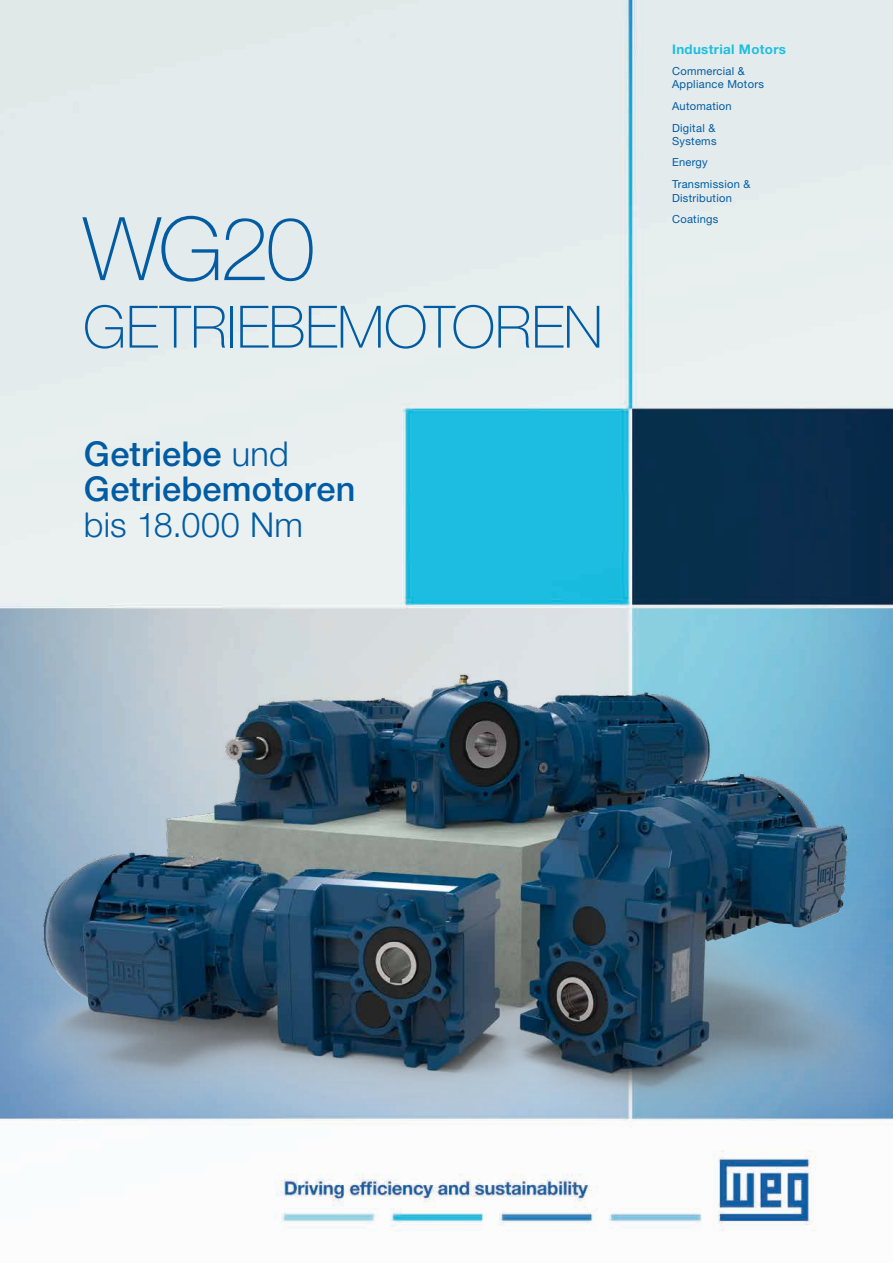
<style>
.page{position:relative;width:893px;height:1263px;background:#fff}
.page>*{position:absolute;margin:0;border:0;box-sizing:border-box;transform-origin:0 0}
.t1{font:100 88.05px "Helvetica Neue LT Pro";color:#015ca3}
.t2{font:100 58.5px "Helvetica Neue LT Pro";letter-spacing:-.005em;color:#015ca3}
.t3{font:500 34.2px/35.4px "Helvetica Neue LT Pro";letter-spacing:.005em;color:#015ca3}
.t4{font:300 34.2px "Helvetica Neue LT Pro";letter-spacing:.005em;color:#015ca3}
.t5{font:700 13.35px "Helvetica Neue LT Pro";letter-spacing:.025em;color:#1cbfdf}
.t6{font:11.1px/21.3px "Helvetica Neue LT Pro";letter-spacing:.025em;color:#015ca3}
.s1{font-weight:300}
</style>
<div class="page">
<img style="left:0;top:0;width:893px;height:1231px">
<img style="left:0;top:612px;width:893px;height:506px">
<h1 class="t1" style="left:83px;top:197px;width:234px">WG20</h1>
<h2 class="t2" style="left:83px;top:292px;width:522px">GETRIEBEMOTOREN</h2>
<h3 class="t3" style="left:84px;top:435px;width:273px">Getriebe <span class="s1">und<br></span>Getriebemotoren</h3>
<h3 class="t4" style="left:84px;top:503px;width:220px">bis 18.000 Nm</h3>
<p class="t5" style="left:672px;top:40px;width:115px">Industrial Motors</p>
<p class="t6" style="left:672px;top:64px;width:93px;line-height:13.4px">Commercial &amp;<br>Appliance Motors</p>
<p class="t6" style="left:672px;top:95px;width:61px;line-height:21.8px">Automation<br>Digital &amp;</p>
<p class="t6" style="left:672px;top:131px;width:80px">Systems<br>Energy<br>Transmission &amp;</p>
<p class="t6" style="left:672px;top:187px;width:61px">Distribution<br>Coatings</p>
</div>
